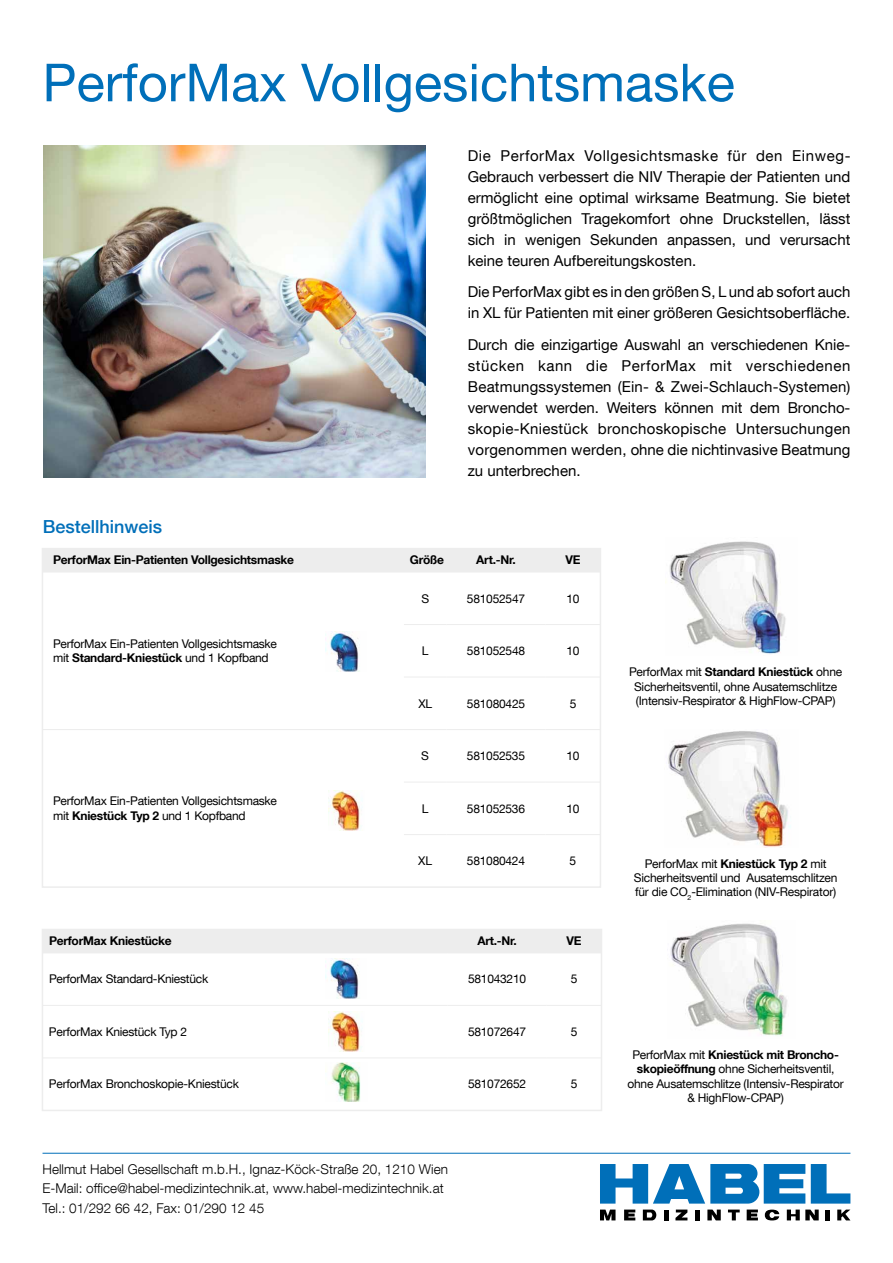
<style>
.page{position:relative;width:893px;height:1263px;background:#fff}
.page>*{position:absolute;margin:0;border:0;box-sizing:border-box;transform-origin:0 0}
.t1{font:52.5px "Helvetica Neue LT Com";color:#006fb9}
.t2{font:500 18px "Helvetica Neue LT Com";color:#006fb9}
.t3{font:15px/21px "Helvetica Neue LT Com";color:#000;text-align:justify}
.t4{font:300 13.5px/19.5px "Helvetica Neue LT Com";color:#000}
.t5{font:12px/14.4px "Helvetica Neue LT Com";letter-spacing:-.02em;color:#000;text-align:center}
.t6{font:700 12px "Helvetica Neue LT Com";letter-spacing:-.02em;color:#000}
.s1{font-weight:700}
</style>
<div class="page">
<hr style="left:43px;top:1153px;width:807px;height:1px;background:#006fb9">
<svg style="left:675px;top:1209px;width:12px;height:11px"></svg>
<svg style="left:747px;top:1209px;width:11px;height:11px"></svg>
<svg style="left:624px;top:1209px;width:11px;height:11px"></svg>
<hr style="left:664px;top:1209px;width:4px;height:11px;background:#000">
<hr style="left:695px;top:1209px;width:4px;height:11px;background:#000">
<div style="left:825px;top:1209px;width:5px;height:11px;background:#000"></div>
<svg style="left:837px;top:1209px;width:13px;height:11px"></svg>
<svg style="left:707px;top:1209px;width:14px;height:11px"></svg>
<svg style="left:728px;top:1209px;width:12px;height:11px"></svg>
<svg style="left:787px;top:1209px;width:32px;height:11px"></svg>
<svg style="left:765px;top:1209px;width:14px;height:11px"></svg>
<svg style="left:600px;top:1209px;width:15px;height:11px"></svg>
<svg style="left:643px;top:1209px;width:13px;height:11px"></svg>
<svg style="left:811px;top:1164px;width:39px;height:39px"></svg>
<svg style="left:600px;top:1164px;width:205px;height:39px"></svg>
<hr style="left:42px;top:572px;width:362px;height:1px;background:#ededed">
<hr style="left:404px;top:572px;width:42px;height:1px;background:#ededed">
<hr style="left:446px;top:572px;width:100px;height:1px;background:#ededed">
<hr style="left:546px;top:572px;width:54px;height:1px;background:#ededed">
<hr style="left:404px;top:624px;width:42px;height:1px;background:#ededed">
<hr style="left:446px;top:624px;width:100px;height:1px;background:#ededed">
<hr style="left:546px;top:624px;width:54px;height:1px;background:#ededed">
<hr style="left:404px;top:677px;width:42px;height:1px;background:#ededed">
<hr style="left:446px;top:677px;width:100px;height:1px;background:#ededed">
<hr style="left:546px;top:677px;width:54px;height:1px;background:#ededed">
<hr style="left:42px;top:729px;width:362px;height:1px;background:#ededed">
<hr style="left:404px;top:729px;width:42px;height:1px;background:#ededed">
<hr style="left:446px;top:729px;width:100px;height:1px;background:#ededed">
<hr style="left:546px;top:729px;width:54px;height:1px;background:#ededed">
<hr style="left:404px;top:782px;width:42px;height:1px;background:#ededed">
<hr style="left:446px;top:782px;width:100px;height:1px;background:#ededed">
<hr style="left:546px;top:782px;width:54px;height:1px;background:#ededed">
<hr style="left:404px;top:834px;width:42px;height:1px;background:#ededed">
<hr style="left:446px;top:834px;width:100px;height:1px;background:#ededed">
<hr style="left:546px;top:834px;width:54px;height:1px;background:#ededed">
<div style="left:45px;top:551px;width:553px;height:21px;background:#ededed"></div>
<div style="left:42px;top:548px;width:559px;height:340px;border:2px solid #ededed"></div>
<hr style="left:43px;top:1005px;width:405px;height:1px;background:#ededed">
<hr style="left:448px;top:1005px;width:99px;height:1px;background:#ededed">
<hr style="left:547px;top:1005px;width:54px;height:1px;background:#ededed">
<hr style="left:43px;top:1057px;width:405px;height:1px;background:#ededed">
<hr style="left:448px;top:1057px;width:99px;height:1px;background:#ededed">
<hr style="left:547px;top:1057px;width:54px;height:1px;background:#ededed">
<div style="left:45px;top:932px;width:554px;height:21px;background:#ededed"></div>
<div style="left:42px;top:929px;width:560px;height:182px;border:2px solid #ededed"></div>
<img style="left:665px;top:541px;width:121px;height:113px">
<img style="left:325px;top:632px;width:35px;height:40px">
<img style="left:325px;top:959px;width:35px;height:40px">
<img style="left:329px;top:791px;width:31px;height:40px">
<img style="left:329px;top:1011px;width:31px;height:40px">
<img style="left:331px;top:1063px;width:30px;height:38px">
<img style="left:668px;top:731px;width:123px;height:116px">
<img style="left:670px;top:923px;width:118px;height:113px">
<img style="left:43px;top:145px;width:382px;height:332px">
<h1 class="t1" style="left:43px;top:50px;width:694px">PerforMax Vollgesichtsmaske</h1>
<h2 class="t2" style="left:43px;top:515px;width:121px">Bestellhinweis</h2>
<p class="t3" style="left:468px;top:144px;width:384px">Die PerforMax Vollgesichtsmaske für den Einweg-Gebrauch verbessert die NIV Therapie der Patienten und ermöglicht eine optimal wirksame Beatmung. Sie bietet größtmöglichen Tragekomfort ohne Druckstellen, lässt sich in wenigen Sekunden anpassen, und verursacht keine teuren Aufbereitungskosten.</p>
<p class="t3" style="left:468px;top:281px;width:384px">Die PerforMax gibt es in den größen S, L und ab sofort auch in XL für Patienten mit einer größeren Gesichtsoberfläche.</p>
<p class="t3" style="left:468px;top:333px;width:384px">Durch die einzigartige Auswahl an verschiedenen Knie&shy;stücken kann die PerforMax mit verschiedenen Beatmungssystemen (Ein- &amp; Zwei-Schlauch-Systemen) verwendet werden. Weiters können mit dem Broncho&shy;skopie-Kniestück bronchoskopische Untersuchungen vorgenommen werden, ohne die nichtinvasive Beatmung zu unterbrechen.</p>
<p class="t6" style="left:53px;top:552px;width:242px">PerforMax Ein-Patienten Vollgesichtsmaske</p>
<p class="t6" style="left:410px;top:552px;width:36px">Größe</p>
<p class="t6" style="left:476px;top:552px;width:41px">Art.-Nr.</p>
<p class="t6" style="left:565px;top:552px;width:17px">VE</p>
<p class="t5" style="left:53px;top:636px;width:225px;text-align:left">PerforMax Ein-Patienten Vollgesichtsmaske mit <span class="s1">Standard-Kniestück</span> und 1 Kopfband</p>
<p class="t5" style="left:53px;top:794px;width:225px;text-align:left">PerforMax Ein-Patienten Vollgesichtsmaske mit <span class="s1">Kniestück Typ 2</span> und 1 Kopfband</p>
<p class="t5" style="left:421px;top:591px;width:9px">S</p>
<p class="t5" style="left:467px;top:591px;width:60px">581052547</p>
<p class="t5" style="left:566px;top:591px;width:15px">10</p>
<p class="t5" style="left:422px;top:643px;width:8px">L</p>
<p class="t5" style="left:467px;top:643px;width:60px">581052548</p>
<p class="t5" style="left:566px;top:643px;width:15px">10</p>
<p class="t5" style="left:418px;top:696px;width:15px">XL</p>
<p class="t5" style="left:467px;top:696px;width:60px">581080425</p>
<p class="t5" style="left:570px;top:696px;width:8px">5</p>
<p class="t5" style="left:421px;top:748px;width:9px">S</p>
<p class="t5" style="left:467px;top:748px;width:60px">581052535</p>
<p class="t5" style="left:566px;top:748px;width:15px">10</p>
<p class="t5" style="left:422px;top:801px;width:8px">L</p>
<p class="t5" style="left:467px;top:801px;width:60px">581052536</p>
<p class="t5" style="left:566px;top:801px;width:15px">10</p>
<p class="t5" style="left:418px;top:853px;width:15px">XL</p>
<p class="t5" style="left:467px;top:853px;width:60px">581080424</p>
<p class="t5" style="left:570px;top:853px;width:8px">5</p>
<p class="t6" style="left:49px;top:933px;width:124px">PerforMax Kniestücke</p>
<p class="t6" style="left:477px;top:933px;width:41px">Art.-Nr.</p>
<p class="t6" style="left:566px;top:933px;width:17px">VE</p>
<p class="t5" style="left:49px;top:972px;width:161px">PerforMax Standard-Kniestück</p>
<p class="t5" style="left:468px;top:972px;width:60px">581043210</p>
<p class="t5" style="left:571px;top:972px;width:8px">5</p>
<p class="t5" style="left:49px;top:1024px;width:140px">PerforMax Kniestück Typ 2</p>
<p class="t5" style="left:468px;top:1024px;width:60px">581072647</p>
<p class="t5" style="left:571px;top:1024px;width:8px">5</p>
<p class="t5" style="left:49px;top:1077px;width:191px">PerforMax Bronchoskopie-Kniestück</p>
<p class="t5" style="left:468px;top:1077px;width:60px">581072652</p>
<p class="t5" style="left:571px;top:1077px;width:8px">5</p>
<p class="t4" style="left:43px;top:1159px;width:407px">Hellmut Habel Gesellschaft m.b.H., Ignaz-Köck-Straße 20, 1210 Wien<br>E-Mail: office@habel-medizintechnik.at, www.habel-medizintechnik.at<br>Tel.: 01/292 66 42, Fax: 01/290 12 45</p>
<p class="t5" style="left:629px;top:664px;width:215px">PerforMax mit <span class="s1">Standard Kniestück</span> ohne<br>Sicherheitsventil, ohne Ausatemschlitze (Intensiv-Respirator &amp; HighFlow-CPAP)</p>
<p class="t5" style="left:634px;top:856px;width:205px">PerforMax mit <span class="s1">Kniestück Typ 2</span> mit<br>Sicherheitsventil und Ausatemschlitzen für die CO<sub>2</sub>-Elimination (NIV-Respirator)</p>
<p class="t5" style="left:627px;top:1047px;width:218px">PerforMax mit <span class="s1">Kniestück mit Broncho&shy;skopieöffnung</span> ohne Sicherheitsventil, ohne Ausatemschlitze (Intensiv-Respirator &amp; HighFlow-CPAP)</p>
</div>
